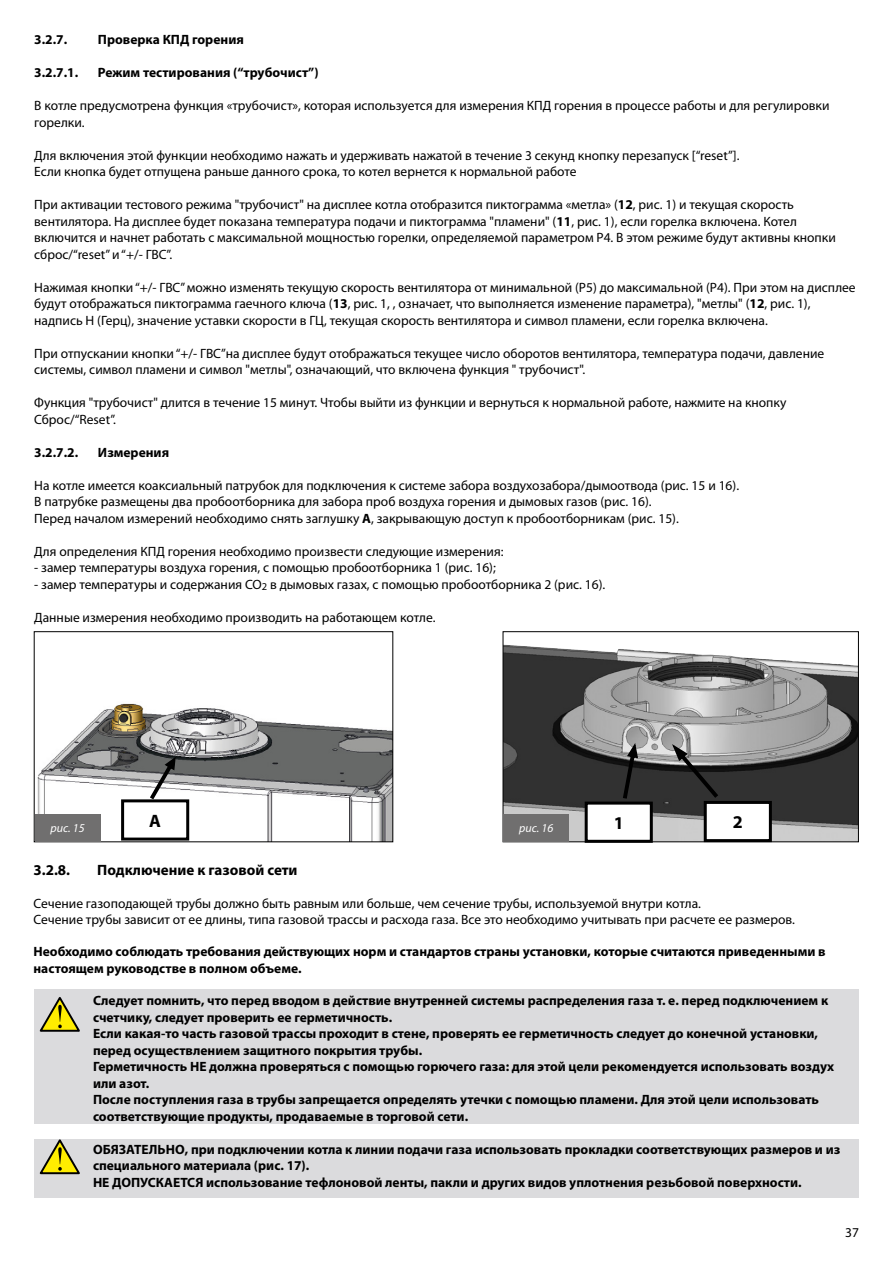
<style>
.page{position:relative;width:893px;height:1263px;background:#fff}
.page>*{position:absolute;margin:0;border:0;box-sizing:border-box;transform-origin:0 0}
.t1{font:700 18px "Myriad Pro";color:#000}
.t2{font:700 15px "Myriad Pro";color:#000}
.t3{font:13.5px/16.5px "Myriad Pro";color:#000}
.t4{font:700 13.5px/16.5px "Myriad Pro";color:#000}
.t5{font:italic 12px "Myriad Pro";color:#fff}
.s1{font-weight:700}
</style>
<div class="page">
<img style="left:37px;top:703px;width:354px;height:137px">
<div style="left:34px;top:631px;width:359px;height:211px;border:1px solid #000"></div>
<img style="left:505px;top:644px;width:352px;height:196px">
<div style="left:503px;top:631px;width:356px;height:211px;border:1px solid #000"></div>
<div style="left:35px;top:814px;width:66px;height:27px;background:#706f6f"></div>
<div style="left:503px;top:814px;width:66px;height:27px;background:#706f6f"></div>
<svg style="left:149px;top:755px;width:28px;height:44px"></svg>
<svg style="left:622px;top:741px;width:17px;height:58px"></svg>
<svg style="left:670px;top:742px;width:49px;height:57px"></svg>
<div style="left:123px;top:801px;width:65px;height:38px;background:#fff"></div>
<div style="left:121px;top:799px;width:68px;height:41px;border:3px solid #000"></div>
<div style="left:586px;top:803px;width:65px;height:38px;background:#fff"></div>
<div style="left:585px;top:802px;width:68px;height:41px;border:3px solid #000"></div>
<div style="left:705px;top:802px;width:65px;height:39px;background:#fff"></div>
<div style="left:704px;top:801px;width:68px;height:41px;border:3px solid #000"></div>
<div style="left:34px;top:1139px;width:825px;height:58px;background:#dbdbdd"></div>
<svg style="left:39px;top:1139px;width:41px;height:36px"></svg>
<div style="left:34px;top:990px;width:825px;height:134px;background:#dbdbdd"></div>
<svg style="left:39px;top:997px;width:41px;height:35px"></svg>
<p class="t4" style="left:34px;top:31px;width:35px">3.2.7.</p>
<p class="t4" style="left:98px;top:31px;width:147px">Проверка КПД горения</p>
<p class="t4" style="left:34px;top:64px;width:46px">3.2.7.1.</p>
<p class="t4" style="left:98px;top:64px;width:222px">Режим тестирования (“трубочист”)</p>
<p class="t3" style="left:34px;top:98px;width:797px">В котле предусмотрена функция «трубочист», которая используется для измерения КПД горения в процессе работы и для регулировки горелки.</p>
<p class="t3" style="left:34px;top:147px;width:707px">Для включения этой функции необходимо нажать и удерживать нажатой в течение 3 секунд кнопку перезапуск [“reset”].<br>Если кнопка будет отпущена раньше данного срока, то котел вернется к нормальной работе</p>
<p class="t3" style="left:34px;top:197px;width:803px">При активации тестового режима "трубочист" на дисплее котла отобразится пиктограмма «метла» (<span class="s1">12</span>, рис. 1) и текущая скорость вентилятора. На дисплее будет показана температура подачи и пиктограмма "пламени" (<span class="s1">11</span>, рис. 1), если горелка включена. Котел включится и начнет работать с максимальной мощностью горелки, определяемой параметром Р4. В этом режиме будут активны кнопки сброс/“reset” и “+/- ГВС”.</p>
<p class="t3" style="left:34px;top:279px;width:823px">Нажимая кнопки “+/- ГВС” можно изменять текущую скорость вентилятора от минимальной (Р5) до максимальной (Р4). При этом на дисплее будут отображаться пиктограмма гаечного ключа (<span class="s1">13</span>, рис. 1, , означает, что выполняется изменение параметра), "метлы" (<span class="s1">12</span>, рис. 1), надпись Н (Герц), значение уставки скорости в ГЦ, текущая скорость вентилятора и символ пламени, если горелка включена.</p>
<p class="t3" style="left:34px;top:345px;width:792px">При отпускании кнопки “+/- ГВС”на дисплее будут отображаться текущее число оборотов вентилятора, температура подачи, давление системы, символ пламени и символ "метлы", означающий, что включена функция " трубочист".</p>
<p class="t3" style="left:34px;top:395px;width:754px">Функция "трубочист" длится в течение 15 минут. Чтобы выйти из функции и вернуться к нормальной работе, нажмите на кнопку<br>Сброс/“Reset”.</p>
<p class="t4" style="left:34px;top:443px;width:46px">3.2.7.2.</p>
<p class="t4" style="left:98px;top:443px;width:73px">Измерения</p>
<p class="t3" style="left:34px;top:477px;width:706px">На котле имеется коаксиальный патрубок для подключения к системе забора воздухозабора/дымоотвода (рис. 15 и 16).<br>В патрубке размещены два пробоотборника для забора проб воздуха горения и дымовых газов (рис. 16).<br>Перед началом измерений необходимо снять заглушку <span class="s1">А</span>, закрывающую доступ к пробоотборникам (рис. 15).</p>
<p class="t3" style="left:34px;top:543px;width:471px">Для определения КПД горения необходимо произвести следующие измерения:</p>
<p class="t3" style="left:34px;top:560px;width:463px">- замер температуры воздуха горения, с помощью пробоотборника 1 (рис. 16);</p>
<p class="t3" style="left:34px;top:576px;width:573px">- замер температуры и содержания СО<sub>2</sub> в дымовых газах, с помощью пробоотборника 2 (рис. 16).</p>
<p class="t3" style="left:34px;top:609px;width:403px">Данные измерения необходимо производить на работающем котле.</p>
<p class="t5" style="left:50px;top:822px;width:36px">рис. 15</p>
<h1 class="t1" style="left:149px;top:809px;width:13px">A</h1>
<p class="t5" style="left:519px;top:822px;width:36px">рис. 16</p>
<h1 class="t1" style="left:614px;top:811px;width:11px">1</h1>
<h1 class="t1" style="left:733px;top:810px;width:11px">2</h1>
<p class="t2" style="left:33px;top:860px;width:38px">3.2.8.</p>
<p class="t2" style="left:97px;top:860px;width:202px">Подключение к газовой сети</p>
<p class="t3" style="left:33px;top:895px;width:763px">Сечение газоподающей трубы должно быть равным или больше, чем сечение трубы, используемой внутри котла.<br>Сечение трубы зависит от ее длины, типа газовой трассы и расхода газа. Все это необходимо учитывать при расчете ее размеров.</p>
<p class="t4" style="left:33px;top:943px;width:794px">Необходимо соблюдать требования действующих норм и стандартов cтpaны уcтaнoвки, которые считаются приведенными в настоящем руководстве в полном объеме.</p>
<p class="t4" style="left:93px;top:992px;width:743px">Следует помнить, что перед вводом в действие внутренней системы распределения газа т. е. перед подключением к счетчику, следует проверить ее герметичность.<br>Если какая-то часть газовой трассы проходит в стене, проверять ее герметичность следует до конечной установки, перед осуществлением защитного покрытия трубы.<br>Герметичность НЕ должна проверяться с помощью горючего газа: для этой цели рекомендуется использовать воздух или азот.<br>После поступления газа в трубы запрещается определять утечки с помощью пламени. Для этой цели использовать соответствующие продукты, продаваемые в торговой сети.</p>
<p class="t4" style="left:93px;top:1140px;width:749px">ОБЯЗАТЕЛЬНО, при подключении котла к линии подачи газа использовать прокладки соответствующих размеров и из специального материала (рис. 17).<br>НЕ ДОПУСКАЕТСЯ использование тефлоновой ленты, пакли и других видов уплотнения резьбовой поверхности.</p>
<p class="t3" style="left:845px;top:1224px;width:15px">37</p>
</div>
